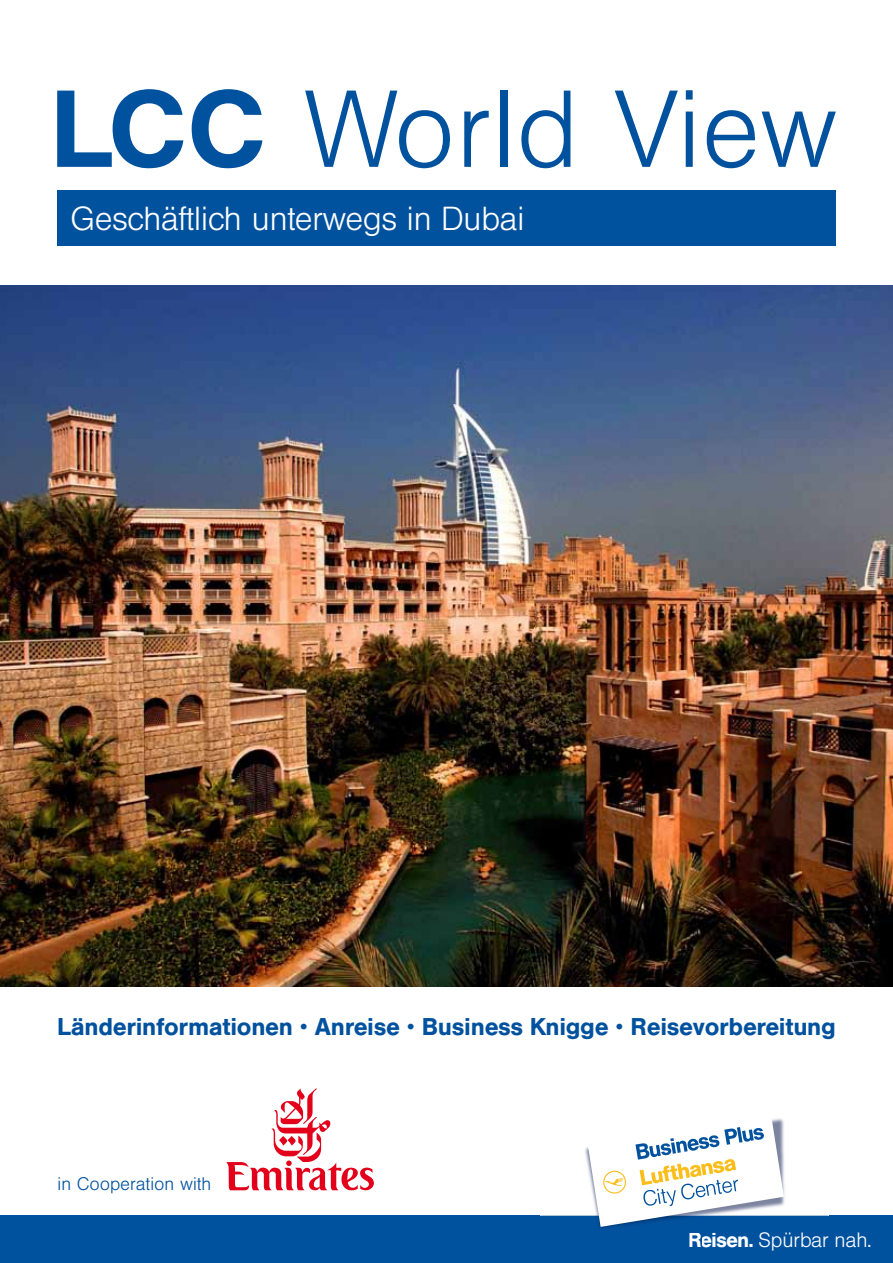
<style>
.page{position:relative;width:893px;height:1263px;background:#fff}
.page>*{position:absolute;margin:0;border:0;box-sizing:border-box;transform-origin:0 0}
.t1{font:300 108px "Lufthansa";letter-spacing:.025em;color:#00519e}
.t2{font:300 33px "Lufthansa";letter-spacing:.005em;color:#fff}
.t3{font:500 24px "Lufthansa";letter-spacing:.02em;color:#00519e}
.t4{font:300 20.55px "Lufthansa";color:#fff}
.t5{font:300 18px "Lufthansa";letter-spacing:.02em;color:#00519e}
.s1{font-weight:500}
.s2{font-weight:300}
</style>
<div class="page">
<div style="left:0;top:1215px;width:893px;height:48px;background:#00519e"></div>
<svg style="left:587px;top:1118px;width:197px;height:109px"></svg>
<div style="left:57px;top:191px;width:779px;height:55px;background:#00519e"></div>
<img style="left:0;top:285px;width:893px;height:702px">
<svg style="left:226px;top:1088px;width:148px;height:102px"></svg>
<h1 class="t1" style="left:51px;top:68px;width:786px"><span class="s1">LCC</span> World View</h1>
<h2 class="t2" style="left:71px;top:200px;width:455px">Geschäftlich unterwegs in Dubai</h2>
<p class="t3" style="left:57px;top:1013px;width:780px">Länderinformationen <span class="s2">•</span> Anreise <span class="s2">•</span> Business Knigge <span class="s2">•</span> Reisevorbereitung</p>
<p class="t5" style="left:57px;top:1174px;width:155px">in Cooperation with</p>
<p class="t4" style="left:688px;top:1228px;width:185px"><span class="s1">Reisen.</span> Spürbar nah.</p>
</div>
